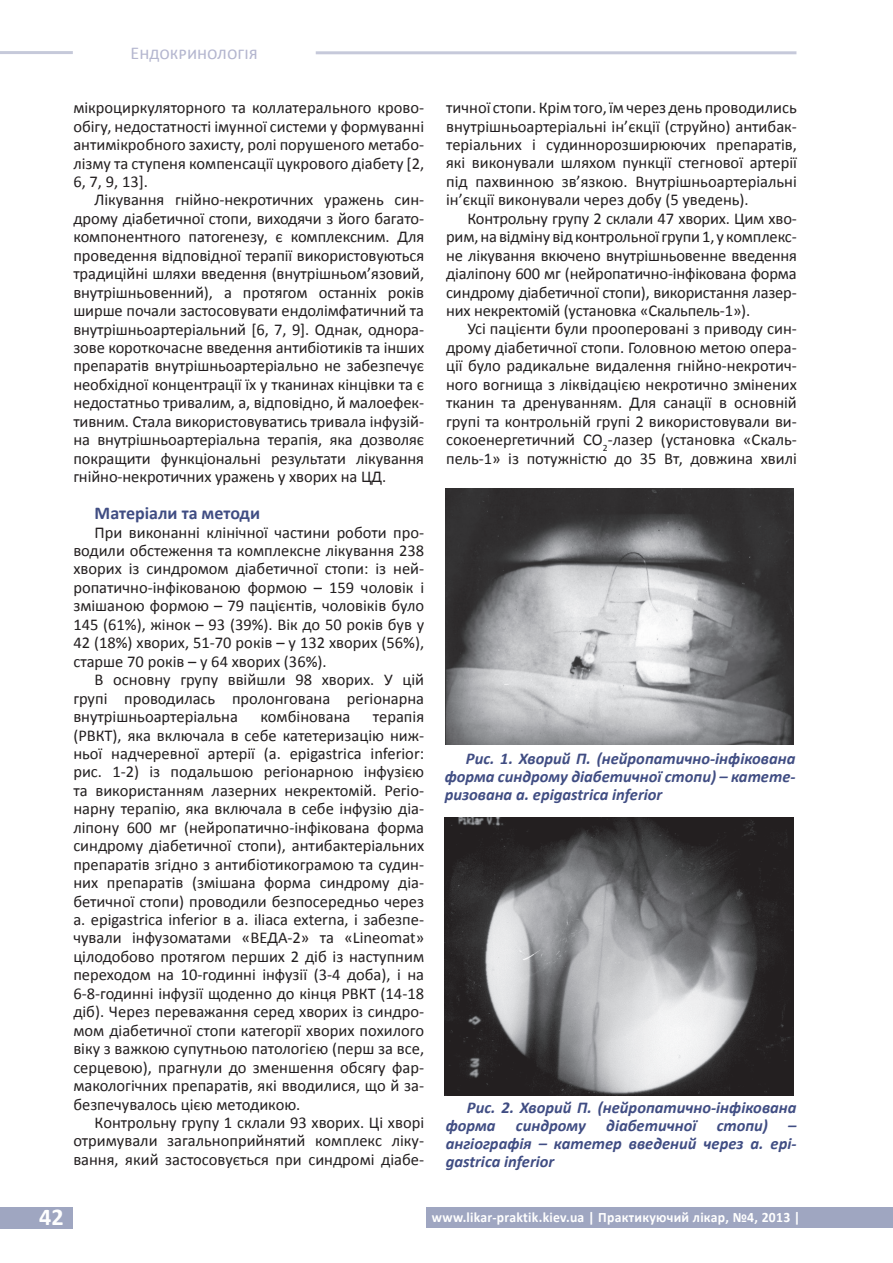
<style>
.page{position:relative;width:893px;height:1263px;background:#fff}
.page>*{position:absolute;margin:0;border:0;box-sizing:border-box;transform-origin:0 0}
.t1{font:700 24.15px "Calibri";color:#fff}
.t2{font:700 18px "Calibri";color:#404d83}
.t3{font:18px "Calibri";color:#b4b6cf}
.t4{font:16.5px/18.5px "Calibri";color:#231f20;text-align:justify}
.t5{font:italic 700 16.5px/18px "Calibri";color:#404d83;text-align:justify}
.t6{font:700 14.4px "Calibri";letter-spacing:.02em;color:#fff;scale:.95 1}
</style>
<div class="page">
<div style="left:426px;top:1207px;width:467px;height:20px;background:#9fa6c1"></div>
<div style="left:0;top:1207px;width:73px;height:21px;background:#9fa6c1"></div>
<hr style="left:316px;top:51px;width:480px;height:3px;background:#404d83">
<hr style="left:0;top:51px;width:73px;height:3px;background:#404d83">
<img style="left:446px;top:489px;width:348px;height:255px">
<img style="left:445px;top:817px;width:349px;height:278px">
<p class="t3" style="left:131px;top:42px;width:129px">Ендокринологія</p>
<p class="t4" style="left:73px;top:99px;width:352px">мікроциркуляторного та коллатерального крово&shy;обігу, недостатності імунної системи у формуванні антимікробного захисту, ролі порушеного метабо&shy;лізму та ступеня компенсації цукрового діабету [2, 6, 7, 9, 13].</p>
<p class="t4" style="left:73px;top:191px;width:352px;text-indent:21px">Лікування гнійно-некротичних уражень син&shy;дрому діабетичної стопи, виходячи з його багато&shy;компонентного патогенезу, є комплексним. Для проведення відповідної терапії використовуються традиційні шляхи введення (внутрішньом’язовий, внутрішньовенний), а протягом останніх років ширше почали застосовувати ендолімфатичний та внутрішньоартеріальний [6, 7, 9]. Однак, однора&shy;зове короткочасне введення антибіотиків та інших препаратів внутрішньоартеріально не забезпечує необхідної концентрації їх у тканинах кінцівки та є недостатньо тривалим, а, відповідно, й малоефек&shy;тивним. Стала використовуватись тривала інфузій&shy;на внутрішньоартеріальна терапія, яка дозволяє покращити функціональні результати лікування гнійно-некротичних уражень у хворих на ЦД.</p>
<p class="t2" style="left:95px;top:502px;width:167px">Матеріали та методи</p>
<p class="t4" style="left:73px;top:523px;width:352px;text-indent:21px">При виконанні клінічної частини роботи про&shy;водили обстеження та комплексне лікування 238 хворих із синдромом діабетичної стопи: із ней&shy;ропатично-інфікованою формою – 159 чоловік і змішаною формою – 79 пацієнтів, чоловіків було 145 (61%), жінок – 93 (39%). Вік до 50 років був у 42 (18%) хворих, 51-70 років – у 132 хворих (56%), старше 70 років – у 64 хворих (36%).</p>
<p class="t4" style="left:73px;top:670px;width:352px;text-indent:21px">В основну групу ввійшли 98 хворих. У цій групі проводилась пролонгована регіонарна внутрішньоартеріальна</p>
<p class="t4" style="left:260px;top:707px;width:91px">комбінована</p>
<p class="t4" style="left:73px;top:707px;width:352px;text-indent:300px">терапія (РВКТ), яка включала в себе катетеризацію ниж&shy;ньої надчеревної артерії (а. epigastrica inferior: рис. 1-2) із подальшою регіонарною інфузією та використанням лазерних некректомій. Регіо&shy;нарну терапію, яка включала в себе інфузію діа&shy;ліпону 600 мг (нейропатично-інфікована форма синдрому діабетичної стопи), антибактеріальних препаратів згідно з антибіотикограмою та судин&shy;них препаратів (змішана форма синдрому діа&shy;бетичної стопи) проводили безпосередньо через а. epigastrica inferior в a. iliaca externa, і забезпе&shy;чували інфузоматами «ВЕДА-2» та «Lineomat» цілодобово протягом перших 2 діб із наступним переходом на 10-годинні інфузії (3-4 доба), і на 6-8-годинні інфузії щоденно до кінця РВКТ (14-18 діб). Через переважання серед хворих із синдро&shy;мом діабетичної стопи категорії хворих похилого віку з важкою супутньою патологією (перш за все, серцевою), прагнули до зменшення обсягу фар&shy;макологічних препаратів, які вводилися, що й за&shy;безпечувалось цією методикою.</p>
<p class="t4" style="left:73px;top:1113px;width:352px;text-indent:21px">Контрольну групу 1 склали 93 хворих. Ці хворі отримували загальноприйнятий комплекс ліку&shy;вання, який застосовується при синдромі діабе-</p>
<p class="t4" style="left:446px;top:98px;width:352px">тичної стопи. Крім того, їм через день проводились внутрішньоартеріальні ін’єкції (струйно) антибак&shy;теріальних і судиннорозширюючих препаратів, які виконували шляхом пункції стегнової артерії під пахвинною зв’язкою. Внутрішньоартеріальні ін’єкції виконували через добу (5 уведень).</p>
<p class="t4" style="left:446px;top:209px;width:352px;text-indent:21px">Контрольну групу 2 склали 47 хворих. Цим хво&shy;рим, на відміну від контрольної групи 1, у комплекс&shy;не лікування вкючено внутрішньовенне введення діаліпону 600 мг (нейропатично-інфікована форма синдрому діабетичної стопи), використання лазер&shy;них некректомій (установка «Скальпель-1»).</p>
<p class="t4" style="left:446px;top:320px;width:352px;text-indent:21px">Усі пацієнти були прооперовані з приводу син&shy;дрому діабетичної стопи. Головною метою опера&shy;ції було радикальне видалення гнійно-некротич&shy;ного вогнища з ліквідацією некротично змінених тканин та дренуванням. Для санації в основній групі та контрольній групі 2 використовували ви&shy;сокоенергетичний СО<sub>2</sub>-лазер (установка «Скаль&shy;пель-1» із потужністю до 35 Вт, довжина хвилі</p>
<p class="t5" style="left:445px;top:750px;width:352px;text-indent:21px">Рис. 1. Хворий П. (нейропатично-інфікована форма синдрому діабетичної стопи) – катете&shy;ризована а. epigastrica inferior</p>
<p class="t5" style="left:446px;top:1098px;width:352px;text-indent:21px">Рис. 2. Хворий П. (нейропатично-інфікована форма синдрому діабетичної стопи) – ангіографія – катетер введений через а. epi&shy;gastrica inferior</p>
<h1 class="t1" style="left:39px;top:1202px;width:26px">42</h1>
<p class="t6" style="left:432px;top:1208px;width:389px">www.likar-praktik.kiev.ua | Практикуючий лікар, №4, 2013 |</p>
</div>
